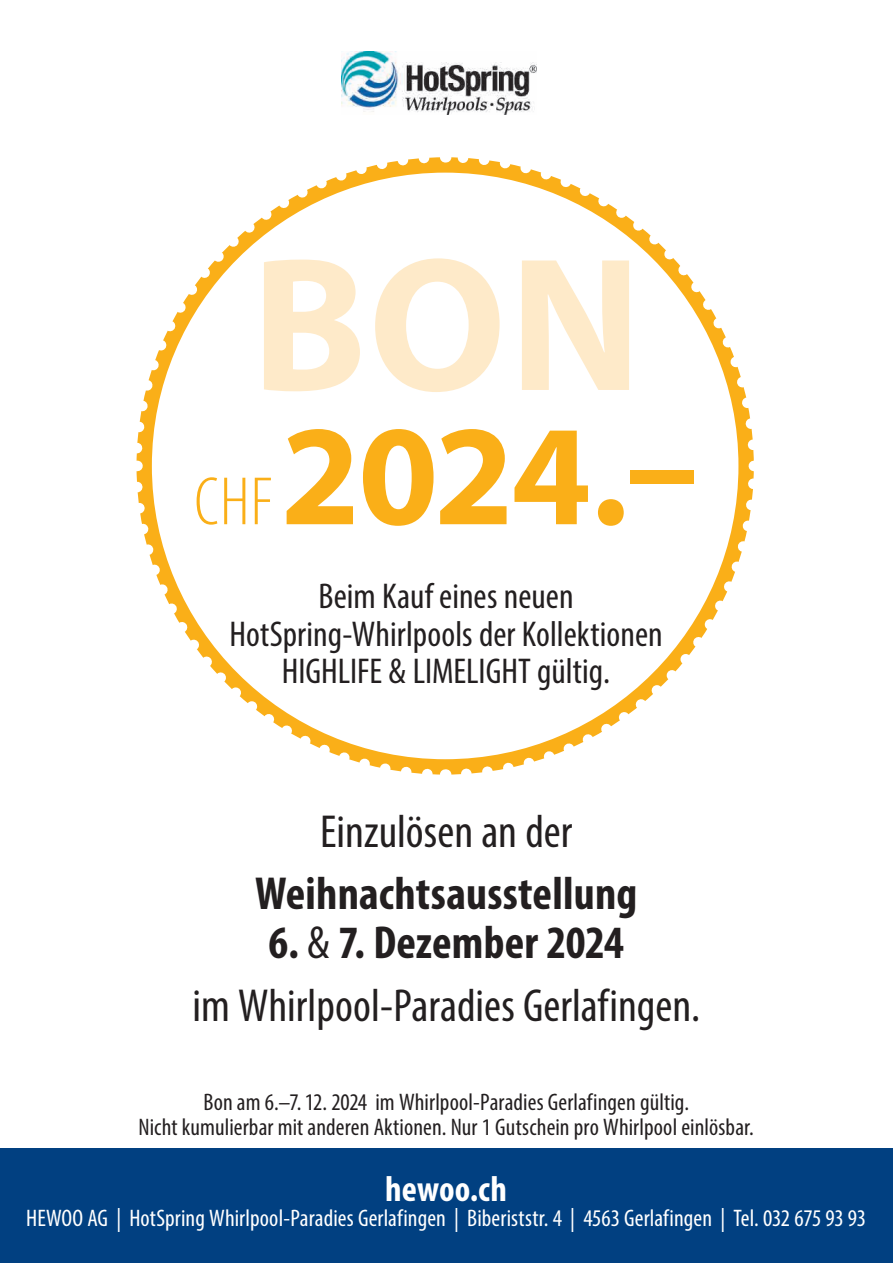
<style>
.page{position:relative;width:893px;height:1263px;background:#fff}
.page>*{position:absolute;margin:0;border:0;box-sizing:border-box;transform-origin:0 0}
.t1{font:700 192px "Myriad Pro";color:#feeac9}
.t2{font:700 144px "Myriad Pro";color:#faaf18}
.t3{font:condensed 46.5px/62.2px "Myriad Pro";color:#231f20;text-align:center}
.t4{font:700 condensed 46.5px "Myriad Pro";letter-spacing:.005em;color:#231f20}
.t5{font:condensed 36px/37.5px "Myriad Pro";color:#231f20;text-align:center}
.t6{font:700 condensed 36px "Myriad Pro";letter-spacing:.005em;color:#fff}
.t7{font:condensed 24px/25.5px "Myriad Pro";letter-spacing:.005em;color:#231f20;text-align:center}
.t8{font:condensed 24px "Myriad Pro";letter-spacing:.005em;color:#fff}
.s1{font-weight:300;font-stretch:condensed;font-size:69px}
.s2{font-weight:700}
</style>
<div class="page">
<div style="left:0;top:1148px;width:893px;height:115px;background:#014081"></div>
<svg style="left:455px;top:466px;width:299px;height:309px"></svg>
<svg style="left:445px;top:157px;width:309px;height:299px"></svg>
<svg style="left:136px;top:157px;width:299px;height:309px"></svg>
<svg style="left:136px;top:476px;width:309px;height:299px"></svg>
<div style="left:154px;top:175px;width:583px;height:582px;background:#fff;border-radius:50%"></div>
<img style="left:342px;top:51px;width:194px;height:63px">
<h1 class="t1" style="left:251px;top:200px;width:392px">BON</h1>
<h2 class="t2" style="left:194px;top:382px;width:505px"><span class="s1">CHF</span>2024.–</h2>
<h3 class="t5" style="left:230px;top:577px;width:435px">Beim Kauf eines neuen<br>HotSpring-Whirlpools der Kollektionen<br>HIGHLIFE &amp; LIMELIGHT gültig.</h3>
<h3 class="t3" style="left:320px;top:799px;width:254px">Einzulösen an der</h3>
<h3 class="t4" style="left:255px;top:864px;width:383px">Weihnachtsausstellung</h3>
<h3 class="t3" style="left:192px;top:911px;width:509px"><span class="s2">6.</span> &amp; <span class="s2">7. Dezember 2024<br></span>im Whirlpool-Paradies Gerlafingen.</h3>
<p class="t7" style="left:139px;top:1089px;width:617px">Bon am 6.–7.12. 2024 im Whirlpool-Paradies Gerlafingen gültig.<br>Nicht kumulierbar mit anderen Aktionen. Nur 1 Gutschein pro Whirlpool einlösbar.</p>
<h3 class="t6" style="left:385px;top:1166px;width:123px">hewoo.ch</h3>
<p class="t8" style="left:26px;top:1204px;width:841px">HEWOO AG | HotSpring Whirlpool-Paradies Gerlafingen | Biberiststr. 4 | 4563 Gerlafingen | Tel. 032 675 93 93</p>
</div>
